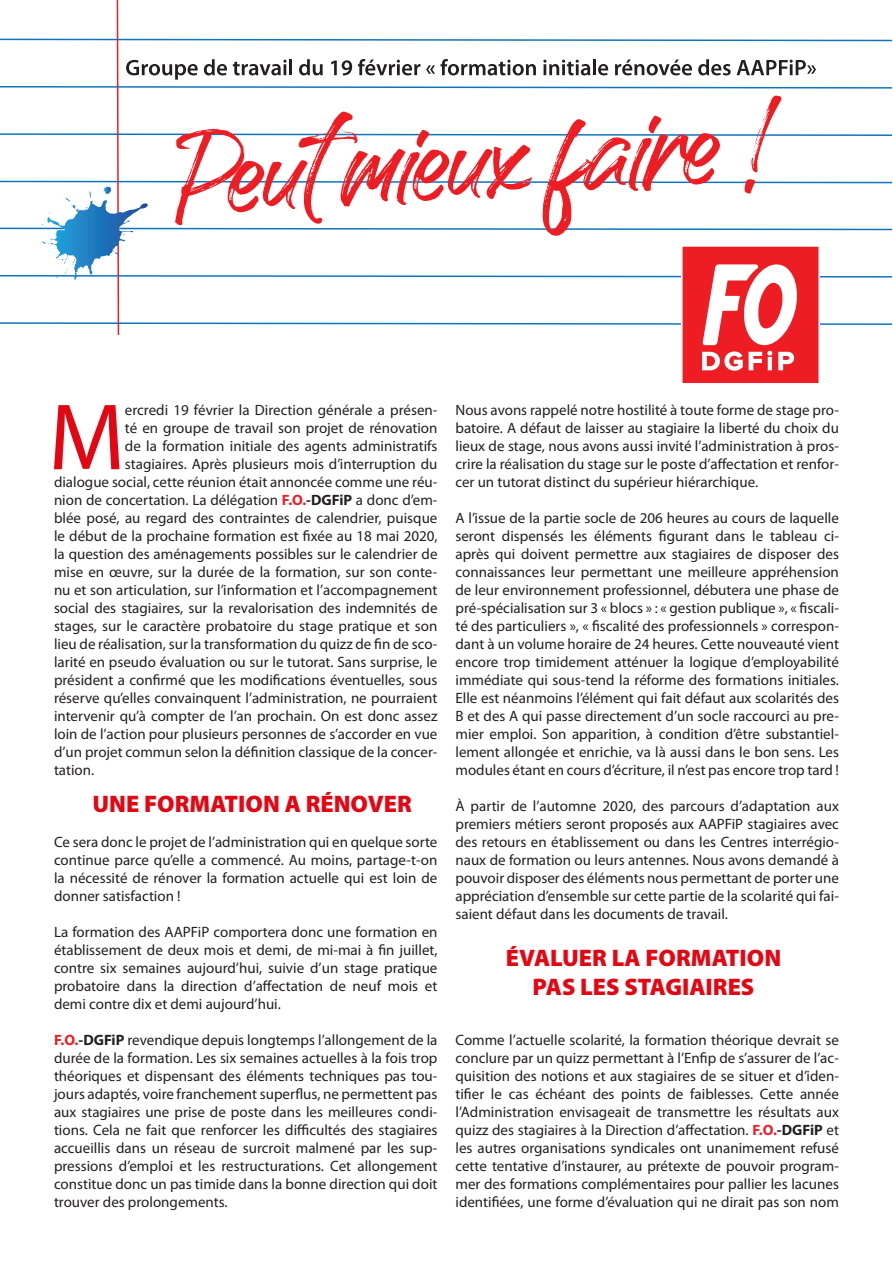
<style>
.page{position:relative;width:893px;height:1263px;background:#fff}
.page>*{position:absolute;margin:0;border:0;box-sizing:border-box;transform-origin:0 0}
.t1{font:95.1px "Myriad Pro";color:#e30713}
.t2{font:900 24px "Myriad Pro";color:#e30713}
.t3{font:15px/18px "Myriad Pro";color:#231f20;text-align:justify}
.s1{font-weight:700;color:#ee1d23}
.s2{font-weight:700}
</style>
<div class="page">
<svg style="left:0;top:38px;width:891px;height:287px"></svg>
<svg style="left:542px;top:115px;width:178px;height:121px"></svg>
<svg style="left:745px;top:95px;width:36px;height:98px"></svg>
<svg style="left:543px;top:60px;width:47px;height:15px"></svg>
<hr style="left:593px;top:59px;width:3px;height:16px;background:#231f20">
<svg style="left:598px;top:64px;width:10px;height:11px"></svg>
<svg style="left:615px;top:59px;width:77px;height:16px"></svg>
<svg style="left:698px;top:59px;width:33px;height:16px"></svg>
<svg style="left:737px;top:60px;width:79px;height:15px"></svg>
<svg style="left:38px;top:0;width:498px;height:335px"></svg>
<div style="left:682px;top:246px;width:137px;height:138px;background:#ee1d23"></div>
<svg style="left:702px;top:351px;width:41px;height:20px"></svg>
<svg style="left:749px;top:351px;width:23px;height:19px"></svg>
<svg style="left:778px;top:352px;width:16px;height:18px"></svg>
<svg style="left:702px;top:264px;width:95px;height:81px"></svg>
<div style="left:681px;top:245px;width:139px;height:139px;border:2px solid #fff"></div>
<p class="t1" style="left:48px;top:379px;width:78px">M</p>
<p class="t3" style="left:125px;top:401px;width:314px">ercredi 19 février la Direction générale a présen-</p>
<p class="t3" style="left:125px;top:419px;width:314px">té en groupe de travail son projet de rénovation</p>
<p class="t3" style="left:125px;top:437px;width:314px">de la formation initiale des agents administratifs</p>
<p class="t3" style="left:125px;top:455px;width:314px">stagiaires. Après plusieurs mois d’interruption du</p>
<p class="t3" style="left:54px;top:473px;width:385px">dialogue social, cette réunion était annoncée comme une réu-</p>
<p class="t3" style="left:54px;top:491px;width:385px">nion de concertation. La délégation <span class="s1">F.O.</span><span class="s2">-DGFiP</span> a donc d’em-</p>
<p class="t3" style="left:54px;top:509px;width:385px">blée posé, au regard des contraintes de calendrier, puisque</p>
<p class="t3" style="left:54px;top:527px;width:385px">le début de la prochaine formation est fixée au 18 mai 2020,</p>
<p class="t3" style="left:54px;top:545px;width:385px">la question des aménagements possibles sur le calendrier de</p>
<p class="t3" style="left:54px;top:563px;width:385px">mise en œuvre, sur la durée de la formation, sur son conte-</p>
<p class="t3" style="left:54px;top:581px;width:385px">nu et son articulation, sur l’information et l’accompagnement</p>
<p class="t3" style="left:54px;top:599px;width:385px">social des stagiaires, sur la revalorisation des indemnités de</p>
<p class="t3" style="left:54px;top:617px;width:385px">stages, sur le caractère probatoire du stage pratique et son</p>
<p class="t3" style="left:54px;top:635px;width:385px">lieu de réalisation, sur la transformation du quizz de fin de sco-</p>
<p class="t3" style="left:54px;top:653px;width:385px">larité en pseudo évaluation ou sur le tutorat. Sans surprise, le</p>
<p class="t3" style="left:54px;top:671px;width:385px">président a confirmé que les modifications éventuelles, sous</p>
<p class="t3" style="left:54px;top:689px;width:385px">réserve qu’elles convainquent l’administration, ne pourraient</p>
<p class="t3" style="left:54px;top:707px;width:385px">intervenir qu’à compter de l’an prochain. On est donc assez</p>
<p class="t3" style="left:54px;top:725px;width:385px">loin de l’action pour plusieurs personnes de s’accorder en vue</p>
<p class="t3" style="left:54px;top:743px;width:385px">d’un projet commun selon la définition classique de la concer-</p>
<p class="t3" style="left:54px;top:761px;width:42px">tation.</p>
<p class="t2" style="left:93px;top:790px;width:321px">UNE FORMATION A RÉNOVER</p>
<p class="t3" style="left:54px;top:833px;width:385px">Ce sera donc le projet de l’administration qui en quelque sorte continue parce qu’elle a commencé. Au moins, partage-t-on la nécessité de rénover la formation actuelle qui est loin de donner satisfaction !</p>
<p class="t3" style="left:54px;top:923px;width:385px">La formation des AAPFiP comportera donc une formation en établissement de deux mois et demi, de mi-mai à fin juillet, contre six semaines aujourd’hui, suivie d’un stage pratique probatoire dans la direction d’affectation de neuf mois et demi contre dix et demi aujourd’hui.</p>
<p class="t3" style="left:54px;top:1031px;width:385px"><span class="s1">F.O.</span><span class="s2">-DGFiP</span> revendique depuis longtemps l’allongement de la durée de la formation. Les six semaines actuelles à la fois trop théoriques et dispensant des éléments techniques pas tou&shy;jours adaptés, voire franchement superflus, ne permettent pas aux stagiaires une prise de poste dans les meilleures condi&shy;tions. Cela ne fait que renforcer les difficultés des stagiaires accueillis dans un réseau de surcroit malmené par les sup&shy;pressions d’emploi et les restructurations. Cet allongement constitue donc un pas timide dans la bonne direction qui doit trouver des prolongements.</p>
<p class="t3" style="left:455px;top:401px;width:385px">Nous avons rappelé notre hostilité à toute forme de stage pro&shy;batoire. A défaut de laisser au stagiaire la liberté du choix du lieux de stage, nous avons aussi invité l’administration à pros&shy;crire la réalisation du stage sur le poste d’affectation et renfor&shy;cer un tutorat distinct du supérieur hiérarchique.</p>
<p class="t3" style="left:455px;top:509px;width:385px">A l’issue de la partie socle de 206 heures au cours de laquelle seront dispensés les éléments figurant dans le tableau ci&shy;après qui doivent permettre aux stagiaires de disposer des connaissances leur permettant une meilleure appréhension de leur environnement professionnel, débutera une phase de pré-spécialisation sur 3 « blocs » : « gestion publique », « fiscali&shy;té des particuliers », « fiscalité des professionnels » correspon&shy;dant à un volume horaire de 24 heures. Cette nouveauté vient encore trop timidement atténuer la logique d’employabilité immédiate qui sous-tend la réforme des formations initiales.<br>Elle est néanmoins l’élément qui fait défaut aux scolarités des B et des A qui passe directement d’un socle raccourci au pre&shy;mier emploi. Son apparition, à condition d’être substantiel&shy;lement allongée et enrichie, va là aussi dans le bon sens. Les modules étant en cours d’écriture, il n’est pas encore trop tard !</p>
<p class="t3" style="left:455px;top:797px;width:385px">À partir de l’automne 2020, des parcours d’adaptation aux premiers métiers seront proposés aux AAPFiP stagiaires avec des retours en établissement ou dans les Centres interrégio&shy;naux de formation ou leurs antennes. Nous avons demandé à pouvoir disposer des éléments nous permettant de porter une appréciation d’ensemble sur cette partie de la scolarité qui fai&shy;saient défaut dans les documents de travail.</p>
<p class="t2" style="left:506px;top:944px;width:277px">ÉVALUER LA FORMATION</p>
<p class="t2" style="left:533px;top:973px;width:223px">PAS LES STAGIAIRES</p>
<p class="t3" style="left:455px;top:1031px;width:385px">Comme l’actuelle scolarité, la formation théorique devrait se conclure par un quizz permettant à l’Enfip de s’assurer de l’ac&shy;quisition des notions et aux stagiaires de se situer et d’iden&shy;tifier le cas échéant des points de faiblesses. Cette année l’Administration envisageait de transmettre les résultats aux quizz des stagiaires à la Direction d’affectation. <span class="s1">F.O.</span><span class="s2">-DGFiP</span> et les autres organisations syndicales ont unanimement refusé cette tentative d’instaurer, au prétexte de pouvoir program&shy;mer des formations complémentaires pour pallier les lacunes identifiées, une forme d’évaluation qui ne dirait pas son nom</p>
</div>
